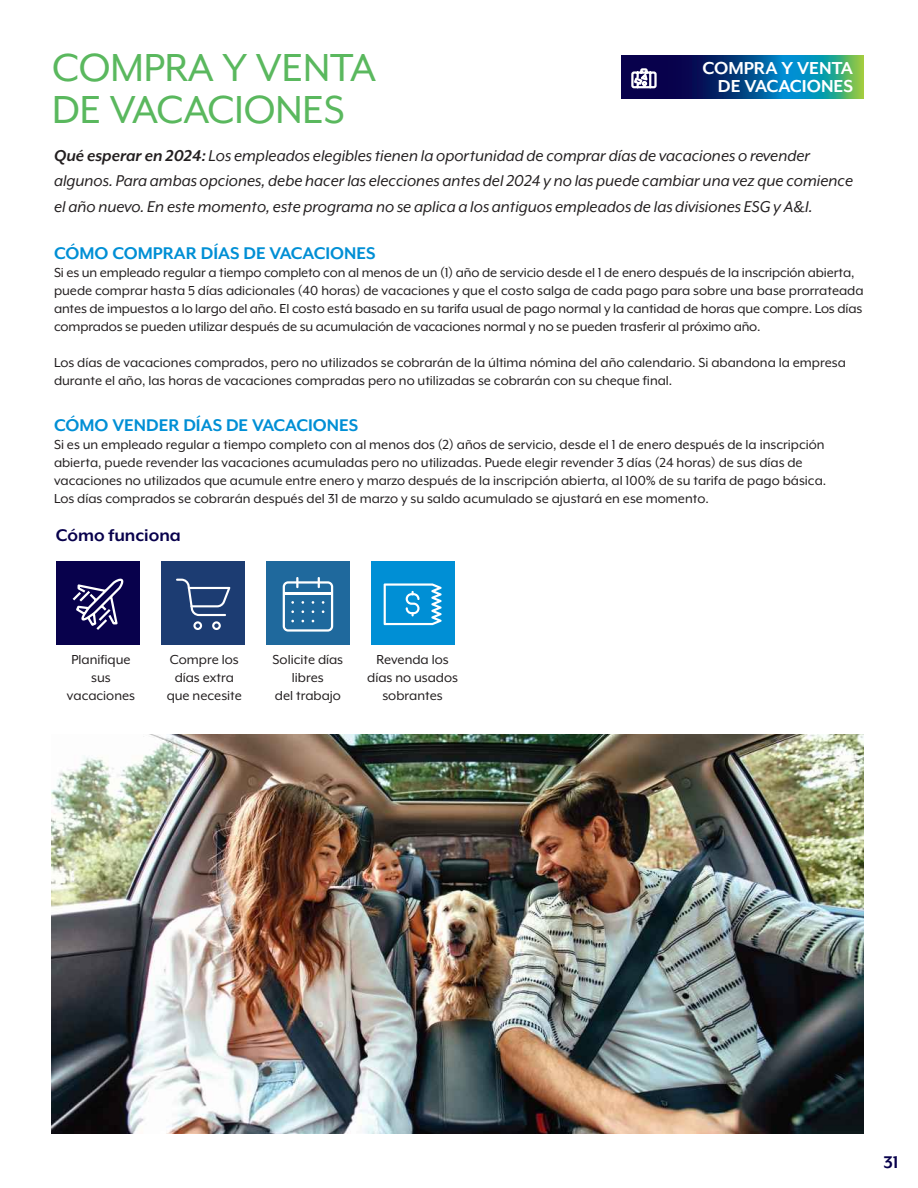
<style>
.page{position:relative;width:918px;height:1188px;background:#fff}
.page>*{position:absolute;margin:0;border:0;box-sizing:border-box;transform-origin:0 0}
.t1{font:45px/42px "Mr Eaves XL Mod OT";color:#5ab85e}
.t2{font:700 19.95px/17.7px "Mr Eaves XL Mod OT";color:#fff;text-align:right}
.t3{font:700 19.5px "Mr Eaves XL Mod OT";color:#008fd5}
.t4{font:700 19.5px "Mr Eaves XL Mod OT";color:#08014c}
.t5{font:italic 18px/25.5px "Mr Eaves XL Mod OT";color:#231f20}
.t6{font:15px/18px "Mr Eaves XL Mod OT";color:#231f20;text-align:center}
.s1{font-weight:700}
</style>
<div class="page">
<svg style="left:621px;top:55px;width:243px;height:43px;background:#10537d"></svg>
<svg style="left:630px;top:67px;width:28px;height:22px"></svg>
<div style="left:56px;top:561px;width:84px;height:84px;background:#08014c"></div>
<div style="left:161px;top:561px;width:84px;height:84px;background:#1c3c72"></div>
<div style="left:266px;top:561px;width:84px;height:84px;background:#1f699d"></div>
<div style="left:371px;top:561px;width:83px;height:84px;background:#008fd5"></div>
<svg style="left:283px;top:577px;width:50px;height:55px"></svg>
<svg style="left:72px;top:578px;width:52px;height:52px"></svg>
<svg style="left:176px;top:579px;width:54px;height:51px"></svg>
<svg style="left:384px;top:583px;width:58px;height:42px"></svg>
<img style="left:51px;top:734px;width:813px;height:400px">
<h1 class="t1" style="left:52px;top:46px;width:325px">COMPRA Y VENTA<br>DE VACACIONES</h1>
<h2 class="t2" style="left:702px;top:59px;width:152px">COMPRA Y VENTA<br>DE VACACIONES</h2>
<p class="t5" style="left:54px;top:143px;width:801px"><span class="s1">Qué esperar en 2024:</span> Los empleados elegibles tienen la oportunidad de comprar días de vacaciones o revender algunos. Para ambas opciones, debe hacer las elecciones antes del 2024 y no las puede cambiar una vez que comience el año nuevo. En este momento, este programa no se aplica a los antiguos empleados de las divisiones ESG y A&amp;I.</p>
<h3 class="t3" style="left:54px;top:242px;width:323px">CÓMO COMPRAR DÍAS DE VACACIONES</h3>
<p class="t6" style="left:54px;top:263px;width:811px;text-align:left">Si es un empleado regular a tiempo completo con al menos de un (1) año de servicio desde el 1 de enero después de la inscripción abierta, puede comprar hasta 5 días adicionales (40 horas) de vacaciones y que el costo salga de cada pago para sobre una base prorrateada antes de impuestos a lo largo del año. El costo está basado en su tarifa usual de pago normal y la cantidad de horas que compre. Los días comprados se pueden utilizar después de su acumulación de vacaciones normal y no se pueden trasferir al próximo año.</p>
<p class="t6" style="left:54px;top:353px;width:793px;text-align:left">Los días de vacaciones comprados, pero no utilizados se cobrarán de la última nómina del año calendario. Si abandona la empresa durante el año, las horas de vacaciones compradas pero no utilizadas se cobrarán con su cheque final.</p>
<h3 class="t3" style="left:54px;top:415px;width:306px">CÓMO VENDER DÍAS DE VACACIONES</h3>
<p class="t6" style="left:54px;top:436px;width:774px;text-align:left">Si es un empleado regular a tiempo completo con al menos dos (2) años de servicio, desde el 1 de enero después de la inscripción abierta, puede revender las vacaciones acumuladas pero no utilizadas. Puede elegir revender 3 días (24 horas) de sus días de vacaciones no utilizados que acumule entre enero y marzo después de la inscripción abierta, al 100% de su tarifa de pago básica.<br>Los días comprados se cobrarán después del 31 de marzo y su saldo acumulado se ajustará en ese momento.</p>
<h3 class="t4" style="left:56px;top:524px;width:127px">Cómo funciona</h3>
<p class="t6" style="left:67px;top:650px;width:70px">Planifique sus vacaciones</p>
<p class="t6" style="left:167px;top:650px;width:77px">Compre los días extra que necesite</p>
<p class="t6" style="left:273px;top:650px;width:72px">Solicite días libres<br>del trabajo</p>
<p class="t6" style="left:367px;top:650px;width:92px">Revenda los días no usados sobrantes</p>
<h3 class="t4" style="left:883px;top:1152px;width:17px">31</h3>
</div>
